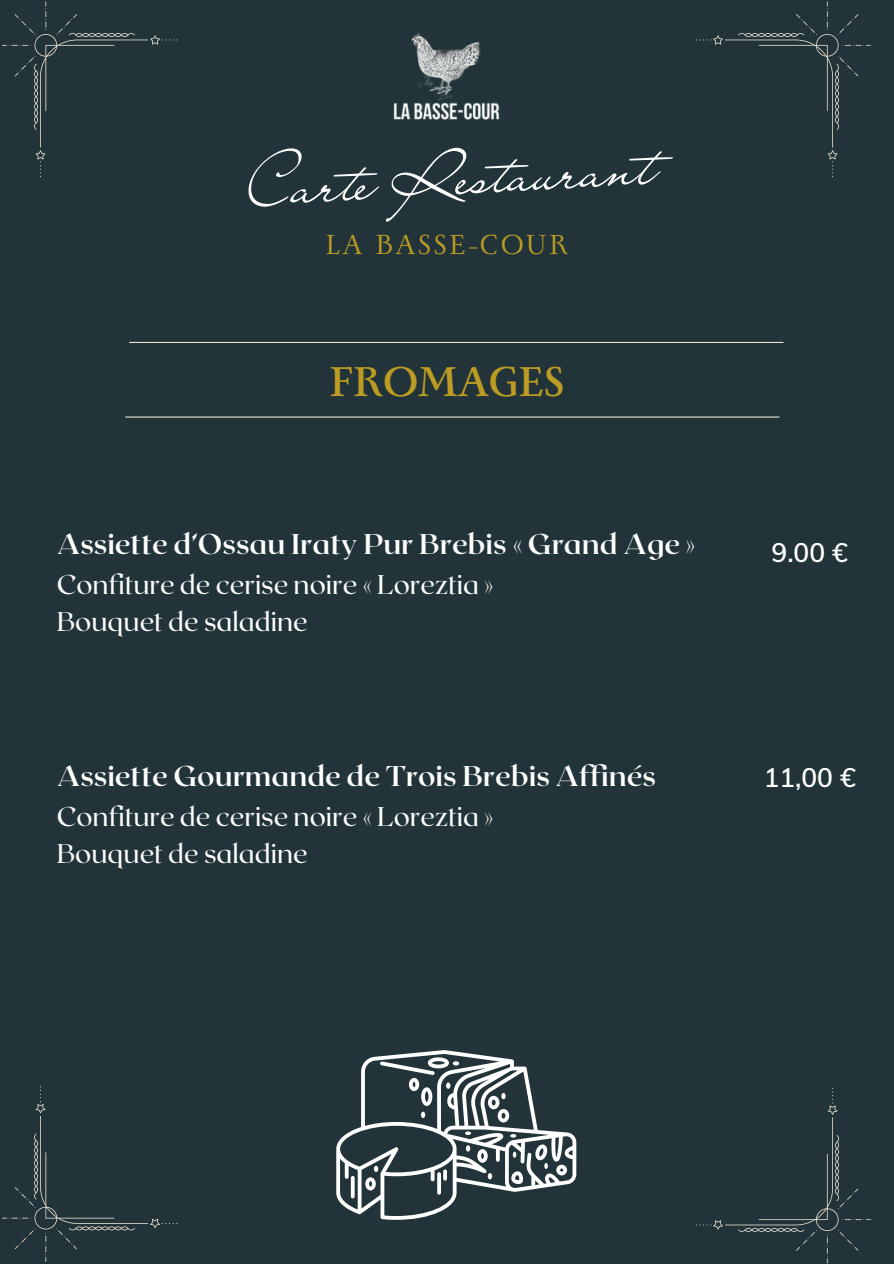
<style>
.page{position:relative;width:894px;height:1264px;background:#fff}
.page>*{position:absolute;margin:0;border:0;box-sizing:border-box;transform-origin:0 0}
.t1{font:61.8px "Liana";color:#fff}
.t2{font:700 46.35px "Monterchi Serif";color:#bc9c22}
.t3{font:30.6px "Monterchi Serif";letter-spacing:.09em;color:#bc9c22}
.t4{font:700 28.5px "Roxborough CF";color:#fff}
.t5{font:27px/37.2px "Roxborough CF";color:#fff}
.t6{font:600 26.25px "Muli";color:#fff}
</style>
<div class="page">
<div style="left:0;top:0;width:893px;height:1263px;background:#223439"></div>
<img style="left:393px;top:33px;width:107px;height:88px">
<svg style="left:2px;top:2px;width:175px;height:175px"></svg>
<svg style="left:2px;top:1086px;width:175px;height:175px"></svg>
<svg style="left:695px;top:1087px;width:175px;height:176px"></svg>
<svg style="left:695px;top:2px;width:175px;height:175px"></svg>
<hr style="left:125px;top:416px;width:654px;height:1px;background:#eae1d4">
<hr style="left:129px;top:342px;width:654px;height:1px;background:#eae1d4">
<svg style="left:336px;top:1050px;width:240px;height:169px"></svg>
<h1 class="t1" style="left:245px;top:146px;width:412px;rotate:-3deg">Carte Restaurant</h1>
<p class="t3" style="left:325px;top:230px;width:244px">LA BASSE-COUR</p>
<h2 class="t2" style="left:329px;top:359px;width:236px">FROMAGES</h2>
<p class="t4" style="left:57px;top:526px;width:640px">Assiette d’Ossau Iraty Pur Brebis « Grand Age »</p>
<p class="t5" style="left:57px;top:564px;width:438px">Confiture de cerise noire « Loreztia »<br>Bouquet de saladine</p>
<p class="t4" style="left:57px;top:757px;width:600px">Assiette Gourmande de Trois Brebis Affinés</p>
<p class="t5" style="left:57px;top:796px;width:438px">Confiture de cerise noire « Loreztia »<br>Bouquet de saladine</p>
<p class="t6" style="left:771px;top:535px;width:78px">9.00 €</p>
<p class="t6" style="left:763px;top:760px;width:94px">11,00 €</p>
</div>
